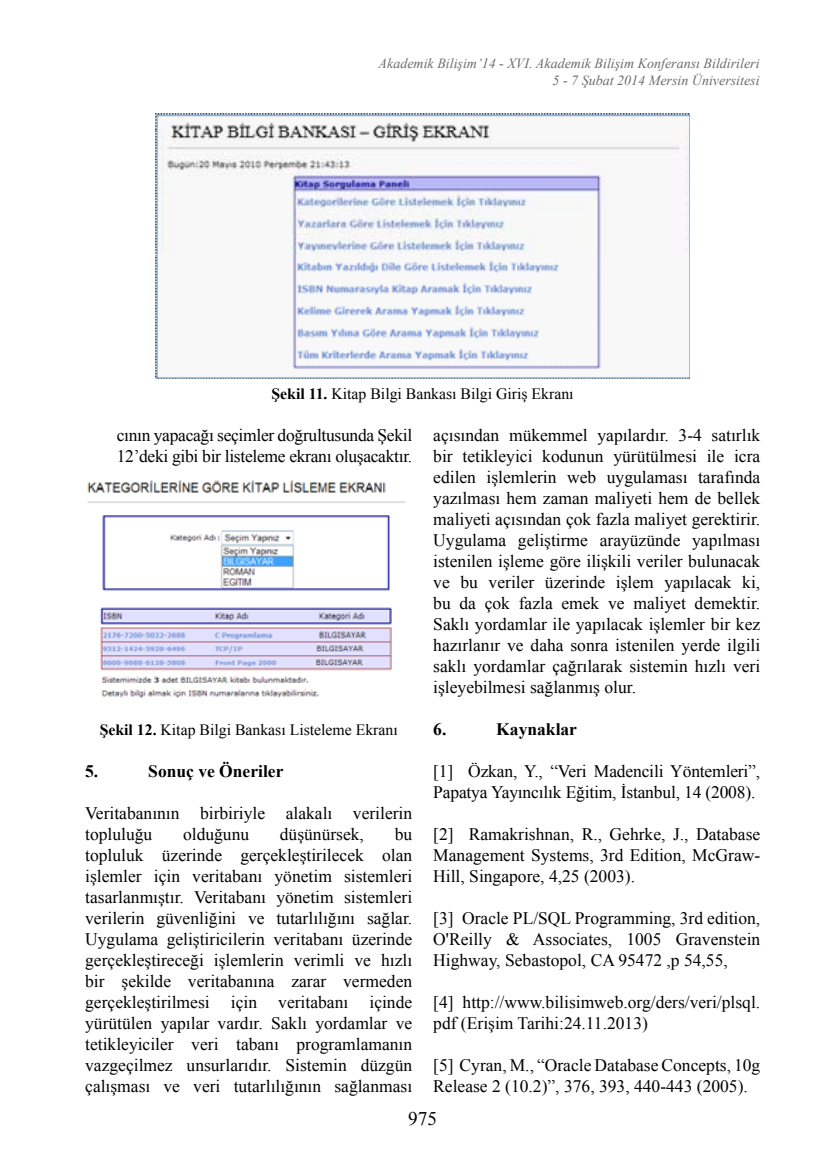
<style>
.page{position:relative;width:819px;height:1166px;background:#fff}
.page>*{position:absolute;margin:0;border:0;box-sizing:border-box;transform-origin:0 0}
.t1{font:19.25px "Times New Roman";color:#000}
.t2{font:17.5px/21px "Times New Roman";color:#000}
.t3{font:700 17.5px "Times New Roman";color:#000}
.t4{font:15.75px "Times New Roman";color:#000}
.t5{font:italic 14px/16.8px "Times New Roman";color:#6a6b6d;text-align:right}
.s1{font-weight:700}
</style>
<div class="page">
<img style="left:87px;top:480px;width:319px;height:217px">
<img style="left:155px;top:114px;width:535px;height:264px">
<p class="t5" style="left:378px;top:55px;width:382px">Akademik Bilişim’14 - XVI. Akademik Bilişim Konferansı Bildirileri<br>5 - 7 Şubat 2014 Mersin Üniversitesi</p>
<p class="t4" style="left:271px;top:383px;width:303px"><span class="s1">Şekil 11.</span> Kitap Bilgi Bankası Bilgi Giriş Ekranı</p>
<p class="t2" style="left:117px;top:424px;width:297px">cının yapacağı seçimler doğrultusunda Şekil<br>12’deki gibi bir listeleme ekranı oluşacaktır.</p>
<p class="t4" style="left:100px;top:719px;width:299px"><span class="s1">Şekil 12.</span> Kitap Bilgi Bankası Listeleme Ekranı</p>
<p class="t3" style="left:85px;top:759px;width:15px">5.</p>
<p class="t3" style="left:148px;top:759px;width:137px">Sonuç ve Öneriler</p>
<p class="t2" style="left:85px;top:802px;width:328px">Veritabanının birbiriyle alakalı verilerin topluluğu</p>
<p class="t2" style="left:85px;top:823px;width:328px;text-align:justify;text-indent:309px">bu topluluk üzerinde gerçekleştirilecek olan işlemler için veritabanı yönetim sistemleri tasarlanmıştır. Veritabanı yönetim sistemleri verilerin güvenliğini ve tutarlılığını sağlar.<br>Uygulama geliştiricilerin veritabanı üzerinde gerçekleştireceği işlemlerin verimli ve hızlı bir şekilde veritabanına zarar vermeden gerçekleştirilmesi için veritabanı içinde yürütülen yapılar vardır. Saklı yordamlar ve tetikleyiciler veri tabanı programlamanın vazgeçilmez unsurlarıdır. Sistemin düzgün çalışması ve veri tutarlılığının sağlanması</p>
<p class="t2" style="left:183px;top:823px;width:68px">olduğunu</p>
<p class="t2" style="left:280px;top:823px;width:86px">düşünürsek,</p>
<p class="t2" style="left:433px;top:424px;width:328px;text-align:justify">açısından mükemmel yapılardır. 3-4 satırlık bir tetikleyici kodunun yürütülmesi ile icra edilen işlemlerin web uygulaması tarafında yazılması hem zaman maliyeti hem de bellek maliyeti açısından çok fazla maliyet gerektirir.<br>Uygulama geliştirme arayüzünde yapılması istenilen işleme göre ilişkili veriler bulunacak ve bu veriler üzerinde işlem yapılacak ki, bu da çok fazla emek ve maliyet demektir.<br>Saklı yordamlar ile yapılacak işlemler bir kez hazırlanır ve daha sonra istenilen yerde ilgili saklı yordamlar çağrılarak sistemin hızlı veri işleyebilmesi sağlanmış olur.</p>
<p class="t3" style="left:433px;top:717px;width:15px">6.</p>
<p class="t3" style="left:496px;top:717px;width:82px">Kaynaklar</p>
<p class="t2" style="left:433px;top:760px;width:328px">[1] Özkan, Y., “Veri Madencili Yöntemleri”,<br>Papatya Yayıncılık Eğitim, İstanbul, 14 (2008).</p>
<p class="t2" style="left:433px;top:823px;width:328px;text-align:justify">[2] Ramakrishnan, R., Gehrke, J., Database Management Systems, 3rd Edition, McGraw-Hill, Singapore, 4,25 (2003).</p>
<p class="t2" style="left:433px;top:907px;width:328px;text-align:justify">[3] Oracle PL/SQL Programming, 3rd edition, O'Reilly &amp; Associates, 1005 Gravenstein Highway, Sebastopol, CA 95472 ,p 54,55,</p>
<p class="t2" style="left:433px;top:991px;width:328px">[4] http://www.bilisimweb.org/ders/veri/plsql. pdf (Erişim Tarihi:24.11.2013)</p>
<p class="t2" style="left:433px;top:1054px;width:328px">[5] Cyran, M., “Oracle Database Concepts, 10g<br>Release 2 (10.2)”, 376, 393, 440-443 (2005).</p>
<p class="t1" style="left:408px;top:1106px;width:30px">975</p>
</div>
